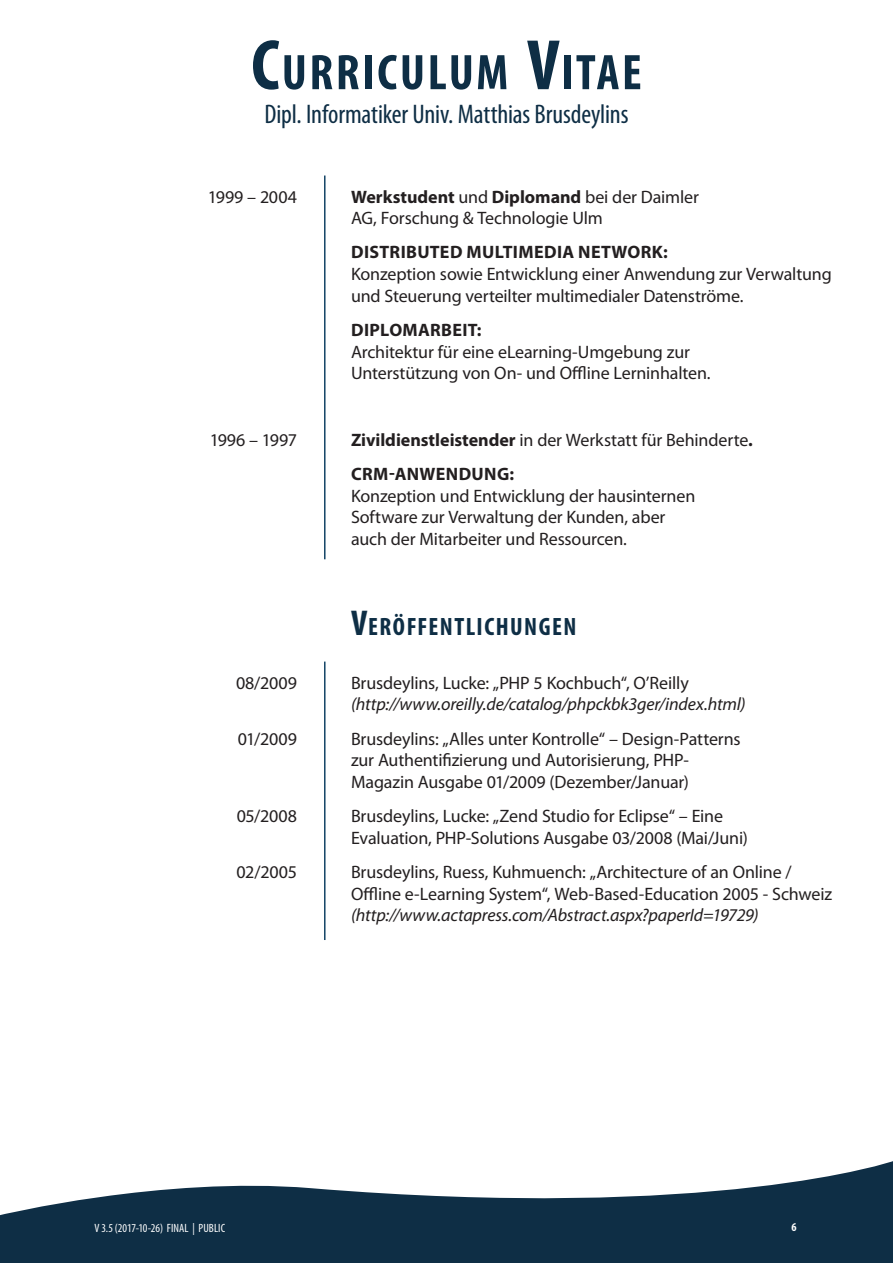
<style>
.page{position:relative;width:893px;height:1263px;background:#fff}
.page>*{position:absolute;margin:0;border:0;box-sizing:border-box;transform-origin:0 0}
.t1{font:700 condensed 50.4px "Myriad Pro";letter-spacing:.05em;color:#0e2e45}
.t2{font:condensed 27px "Myriad Pro";letter-spacing:-.005em;color:#0e2e45}
.Headline_small{font:700 condensed 25.2px "Myriad Pro";letter-spacing:.055em;color:#0e2e45}
.Text{font:18px/21.6px "Myriad Pro";letter-spacing:-.01em;color:#231f20}
.Text-2{font:italic 18px/21.6px "Myriad Pro";letter-spacing:-.01em;color:#231f20}
.Feldbezeichner{font:18px "Myriad Pro";letter-spacing:-.005em;color:#231f20}
.t3{font:condensed 12px "Myriad Pro";letter-spacing:.005em;color:#fff}
.t4{font:700 condensed 12px "Myriad Pro";color:#fff}
.s1{font-size:72px}
.s2{font-weight:700}
.s3{font-size:36px}
.s4{font-style:normal}
.s5{font-style:italic}
</style>
<div class="page">
<svg style="left:0;top:1161px;width:893px;height:102px;fill:#0e2e45"></svg>
<hr style="left:324px;top:176px;width:2px;height:383px;background:#144466">
<hr style="left:324px;top:662px;width:2px;height:278px;background:#144466">
<h1 class="t1" style="left:251px;top:41px;width:392px"><span class="s1">C</span>URRICULUM <span class="s1">V</span>ITAE</h1>
<h2 class="t2" style="left:264px;top:98px;width:366px">Dipl. Informatiker Univ. Matthias Brusdeylins</h2>
<p class="Feldbezeichner" style="left:208px;top:185px;width:91px">1999 – 2004</p>
<p class="Text" style="left:351px;top:185px;width:349px"><span class="s2">Werkstudent</span> und <span class="s2">Diplomand</span> bei der Daimler<br>AG, Forschung &amp; Technologie Ulm</p>
<p class="Text" style="left:351px;top:241px;width:482px"><span class="s2">DISTRIBUTED MULTIMEDIA NETWORK:<br></span>Konzeption sowie Entwicklung einer Anwendung zur Verwaltung und Steuerung verteilter multimedialer Datenströme.</p>
<p class="Text" style="left:351px;top:319px;width:361px"><span class="s2">DIPLOMARBEIT:<br></span>Architektur für eine eLearning-Umgebung zur<br>Unterstützung von On- und Offline Lerninhalten.</p>
<p class="Feldbezeichner" style="left:210px;top:428px;width:89px">1996 – 1997</p>
<p class="Text" style="left:351px;top:428px;width:403px"><span class="s2">Zivildienstleistender</span> in der Werkstatt für Behinderte<span class="s2">.</span></p>
<p class="Text" style="left:351px;top:463px;width:346px"><span class="s2">CRM-ANWENDUNG:<br></span>Konzeption und Entwicklung der hausinternen Software zur Verwaltung der Kunden, aber auch der Mitarbeiter und Ressourcen.</p>
<p class="Feldbezeichner" style="left:236px;top:671px;width:62px">08/2009</p>
<p class="Feldbezeichner" style="left:238px;top:727px;width:61px">01/2009</p>
<p class="Feldbezeichner" style="left:237px;top:805px;width:62px">05/2008</p>
<p class="Feldbezeichner" style="left:237px;top:861px;width:62px">02/2005</p>
<p class="Headline_small" style="left:351px;top:610px;width:227px"><span class="s3">V</span>ERÖFFENTLICHUNGEN</p>
<p class="Text-2" style="left:351px;top:671px;width:396px"><span class="s4">Brusdeylins, Lucke: „PHP 5 Kochbuch“, O’Reilly </span>(http://www.oreilly.de/catalog/phpckbk3ger/index.html)</p>
<p class="Text" style="left:351px;top:727px;width:391px">Brusdeylins: „Alles unter Kontrolle“ – Design-Patterns zur Authentifizierung und Autorisierung, PHP-<br>Magazin Ausgabe 01/2009 (Dezember/Januar)</p>
<p class="Text" style="left:351px;top:805px;width:398px">Brusdeylins, Lucke: „Zend Studio for Eclipse“ – Eine<br>Evaluation, PHP-Solutions Ausgabe 03/2008 (Mai/Juni)</p>
<p class="Text" style="left:351px;top:861px;width:483px">Brusdeylins, Ruess, Kuhmuench: „Architecture of an Online /<br>Offline e-Learning System“, Web-Based-Education 2005 - Schweiz <span class="s5">(http://www.actapress.com/Abstract.aspx?paperId=19729)</span></p>
<p class="t3" style="left:94px;top:1221px;width:132px">V 3.5 (2017-10-26) FINAL | PUBLIC</p>
<p class="t4" style="left:791px;top:1220px;width:7px">6</p>
</div>
